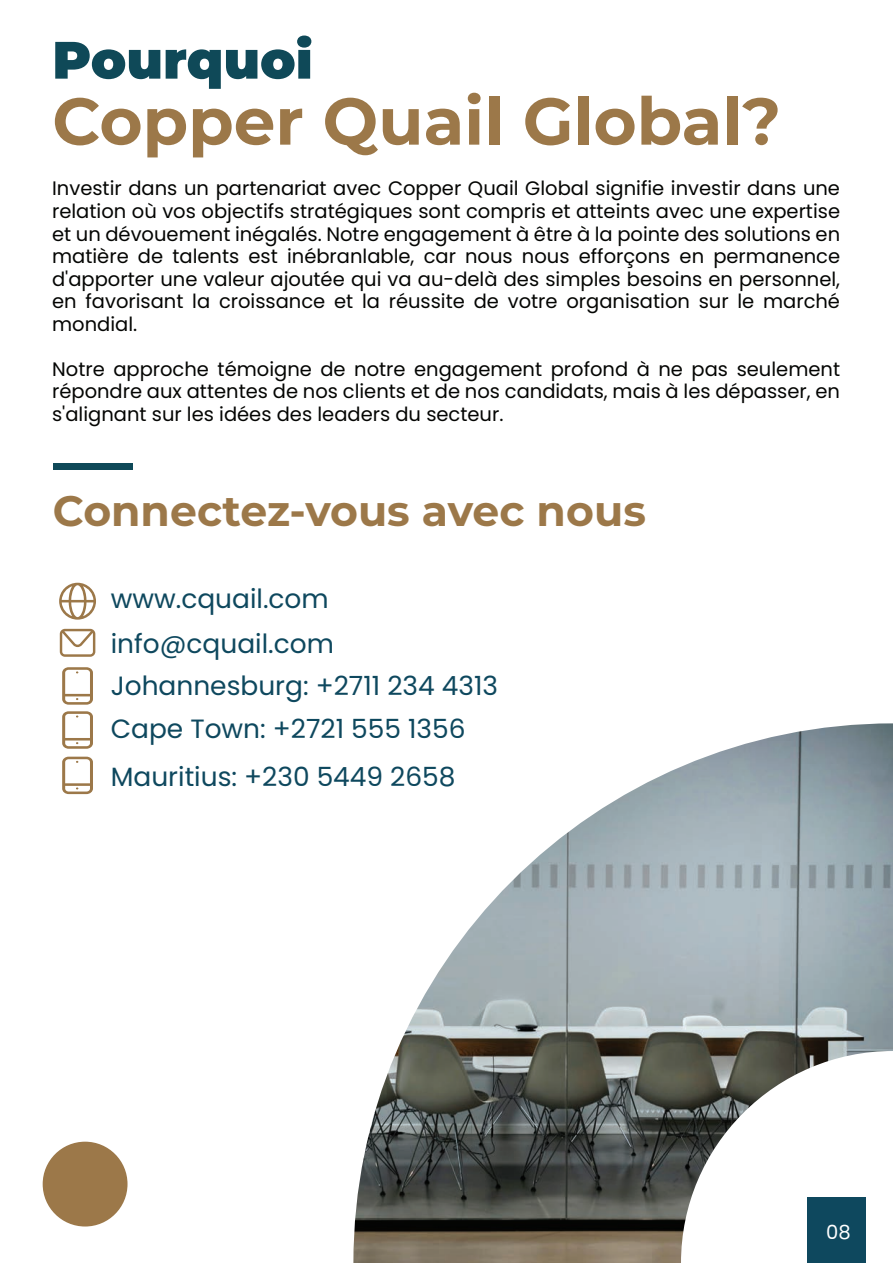
<style>
.page{position:relative;width:893px;height:1263px;background:#fff}
.page>*{position:absolute;margin:0;border:0;box-sizing:border-box;transform-origin:0 0}
.t1{font:700 66px "Montserrat";color:#9c7849}
.t2{font:900 52.5px "Montserrat";color:#0f4958}
.t3{font:700 42.6px "Montserrat";color:#9c7849}
.t4{font:26.4px/43.3px "Poppins";color:#0e485e}
.t5{font:19.5px/22.5px "Poppins";color:#040503;text-align:justify}
.t6{font:19.5px "Poppins";color:#fff}
</style>
<div class="page">
<div style="left:53px;top:463px;width:80px;height:6px;background:#0f4958"></div>
<div style="left:43px;top:1142px;width:85px;height:84px;background:#9c7849;border-radius:50%"></div>
<svg style="left:62px;top:667px;width:31px;height:38px"></svg>
<svg style="left:62px;top:711px;width:31px;height:38px"></svg>
<svg style="left:62px;top:757px;width:31px;height:37px"></svg>
<svg style="left:60px;top:629px;width:35px;height:28px"></svg>
<svg style="left:59px;top:583px;width:37px;height:37px"></svg>
<img style="left:353px;top:723px;width:540px;height:540px">
<h2 class="t2" style="left:52px;top:21px;width:262px">Pourquoi</h2>
<h1 class="t1" style="left:52px;top:74px;width:730px">Copper Quail Global?</h1>
<p class="t5" style="left:52px;top:177px;width:789px">Investir dans un partenariat avec Copper Quail Global signifie investir dans une relation où vos objectifs stratégiques sont compris et atteints avec une expertise et un dévouement inégalés. Notre engagement à être à la pointe des solutions en matière de talents est inébranlable, car nous nous efforçons en permanence d'apporter une valeur ajoutée qui va au-delà des simples besoins en personnel, en favorisant la croissance et la réussite de votre organisation sur le marché mondial.</p>
<p class="t5" style="left:52px;top:358px;width:789px">Notre approche témoigne de notre engagement profond à ne pas seulement répondre aux attentes de nos clients et de nos candidats, mais à les dépasser, en s'alignant sur les idées des leaders du secteur.</p>
<h3 class="t3" style="left:53px;top:480px;width:594px">Connectez-vous avec nous</h3>
<h3 class="t4" style="left:111px;top:578px;width:219px">www.cquail.com</h3>
<h3 class="t4" style="left:111px;top:622px;width:225px">info@cquail.com</h3>
<h3 class="t4" style="left:111px;top:664px;width:389px">Johannesburg: +2711 234 4313<br>Cape Town: +2721 555 1356</h3>
<h3 class="t4" style="left:111px;top:755px;width:346px">Mauritius: +230 5449 2658</h3>
<p class="t6" style="left:826px;top:1221px;width:26px">08</p>
</div>
